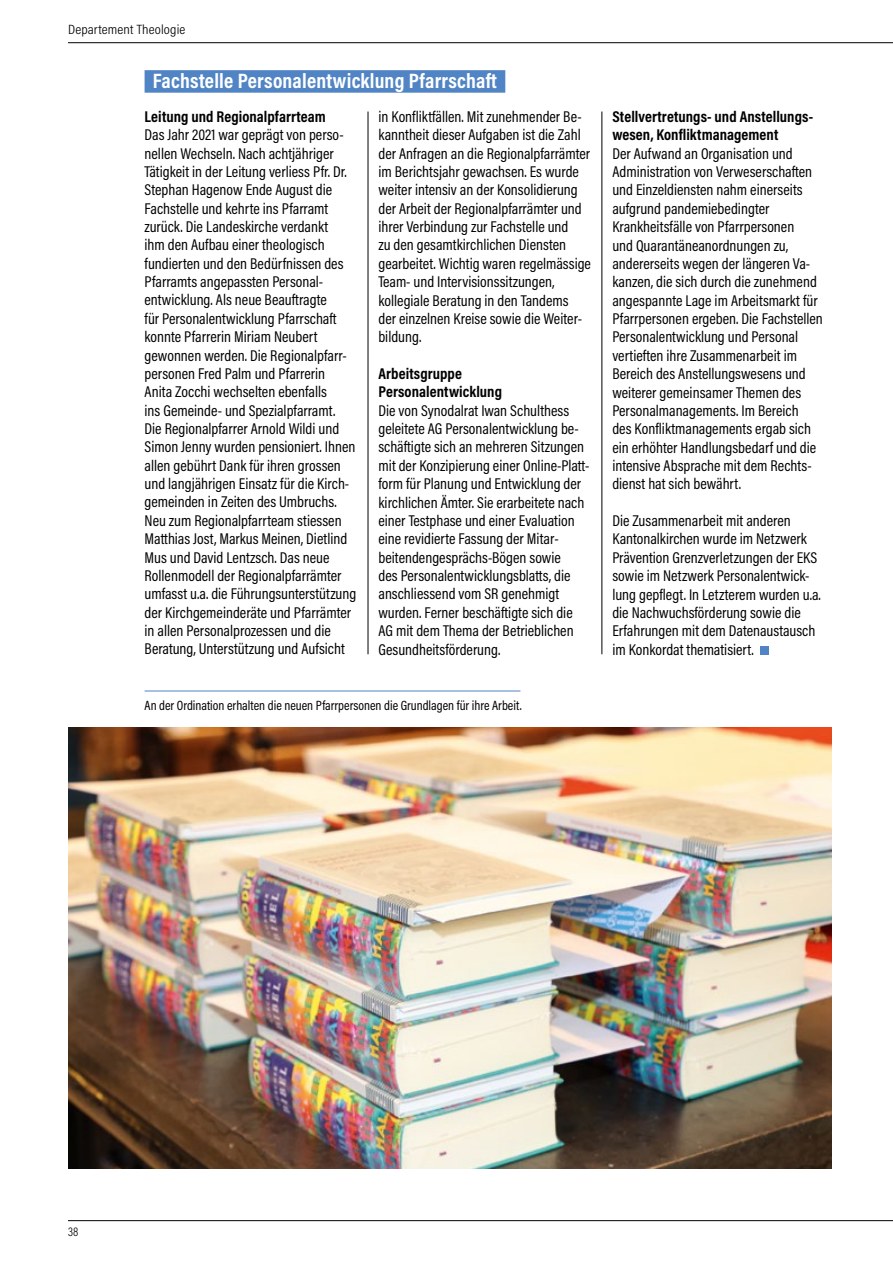
<style>
.page{position:relative;width:893px;height:1263px;background:#fff}
.page>*{position:absolute;margin:0;border:0;box-sizing:border-box;transform-origin:0 0}
.t1{font:700 21px "Acumin Pro Cond";letter-spacing:.01em;color:#fff}
.t2{font:15.75px/18.3px "Acumin Pro Cond";color:#000}
.t3{font:700 15.75px/18.3px "Acumin Pro Cond";letter-spacing:.005em;color:#000}
.t4{font:13.5px "Acumin Pro Cond";color:#000}
.t5{font:300 13.5px "Acumin Pro Cond";letter-spacing:.01em;color:#000;scale:1.1 1}
.t6{font:300 12.75px "Acumin Pro Cond";color:#000}
</style>
<div class="page">
<hr style="left:68px;top:1220px;width:825px;height:1px;background:#000">
<hr style="left:68px;top:42px;width:825px;height:1px;background:#000">
<div style="left:760px;top:646px;width:8px;height:8px;background:#5184c4"></div>
<img style="left:68px;top:728px;width:763px;height:441px">
<div style="left:145px;top:70px;width:360px;height:23px;background:#5184c4"></div>
<hr style="left:368px;top:112px;width:1px;height:542px;background:#000">
<hr style="left:602px;top:112px;width:1px;height:542px;background:#000">
<hr style="left:145px;top:691px;width:375px;height:1px;background:#5184c4">
<p class="t5" style="left:68px;top:21px;width:108px">Departement Theologie</p>
<h1 class="t1" style="left:153px;top:67px;width:346px">Fachstelle Personalentwicklung Pfarrschaft</h1>
<p class="t3" style="left:145px;top:107px;width:183px">Leitung und Regionalpfarrteam</p>
<p class="t2" style="left:145px;top:125px;width:213px">Das Jahr 2021 war geprägt von perso&shy;nellen Wechseln. Nach achtjähriger Tätigkeit in der Leitung verliess Pfr. Dr.<br>Stephan Hagenow Ende August die Fachstelle und kehrte ins Pfarramt zurück. Die Landeskirche verdankt<br>ihm den Aufbau einer theologisch fundierten und den Bedürfnissen des Pfarramts angepassten Personal&shy;entwicklung. Als neue Beauftragte<br>für Personalentwicklung Pfarrschaft konnte Pfarrerin Miriam Neubert gewonnen werden. Die Regionalpfarr&shy;personen Fred Palm und Pfarrerin Anita Zocchi wechselten ebenfalls<br>ins Gemeinde- und Spezialpfarramt.<br>Die Regionalpfarrer Arnold Wildi und Simon Jenny wurden pensioniert. Ihnen allen gebührt Dank für ihren grossen und langjährigen Einsatz für die Kirch&shy;gemeinden in Zeiten des Umbruchs.<br>Neu zum Regionalpfarrteam stiessen Matthias Jost, Markus Meinen, Dietlind Mus und David Lentzsch. Das neue Rollenmodell der Regionalpfarrämter umfasst u.a. die Führungsunterstützung der Kirchgemeinderäte und Pfarrämter in allen Personalprozessen und die Beratung, Unterstützung und Aufsicht</p>
<p class="t2" style="left:378px;top:107px;width:214px">in Konfliktfällen. Mit zunehmender Be&shy;kanntheit dieser Aufgaben ist die Zahl der Anfragen an die Regionalpfarrämter im Berichtsjahr gewachsen. Es wurde weiter intensiv an der Konsolidierung der Arbeit der Regionalpfarrämter und ihrer Verbindung zur Fachstelle und<br>zu den gesamtkirchlichen Diensten gearbeitet. Wichtig waren regelmässige Team- und Intervisionssitzungen, kollegiale Beratung in den Tandems<br>der einzelnen Kreise sowie die Weiter&shy;bildung.</p>
<p class="t3" style="left:378px;top:364px;width:125px">Arbeitsgruppe<br>Personalentwicklung</p>
<p class="t2" style="left:378px;top:401px;width:213px">Die von Synodalrat Iwan Schulthess geleitete AG Personalentwicklung be&shy;schäftigte sich an mehreren Sitzungen mit der Konzipierung einer Online-Platt&shy;form für Planung und Entwicklung der kirchlichen Ämter. Sie erarbeitete nach einer Testphase und einer Evaluation eine revidierte Fassung der Mitar&shy;beitendengesprächs-Bögen sowie<br>des Personalentwicklungsblatts, die anschliessend vom SR genehmigt wurden. Ferner beschäftigte sich die AG mit dem Thema der Betrieblichen Gesundheitsförderung.</p>
<p class="t4" style="left:145px;top:696px;width:379px">An der Ordination erhalten die neuen Pfarrpersonen die Grundlagen für ihre Arbeit.</p>
<p class="t3" style="left:612px;top:107px;width:202px">Stellvertretungs- und Anstellungs&shy;wesen, Konfliktmanagement</p>
<p class="t2" style="left:612px;top:144px;width:212px">Der Aufwand an Organisation und Administration von Verweserschaften und Einzeldiensten nahm einerseits aufgrund pandemiebedingter Krankheitsfälle von Pfarrpersonen<br>und Quarantäneanordnungen zu, andererseits wegen der längeren Va&shy;kanzen, die sich durch die zunehmend angespannte Lage im Arbeitsmarkt für Pfarrpersonen ergeben. Die Fachstellen Personalentwicklung und Personal vertieften ihre Zusammenarbeit im Bereich des Anstellungswesens und weiterer gemeinsamer Themen des Personalmanagements. Im Bereich<br>des Konfliktmanagements ergab sich ein erhöhter Handlungsbedarf und die intensive Absprache mit dem Rechts&shy;dienst hat sich bewährt.</p>
<p class="t2" style="left:612px;top:511px;width:210px">Die Zusammenarbeit mit anderen Kantonalkirchen wurde im Netzwerk Prävention Grenzverletzungen der EKS sowie im Netzwerk Personalentwick&shy;lung gepflegt. In Letzterem wurden u.a. die Nachwuchsförderung sowie die Erfahrungen mit dem Datenaustausch im Konkordat thematisiert.</p>
<p class="t6" style="left:68px;top:1224px;width:12px">38</p>
</div>
